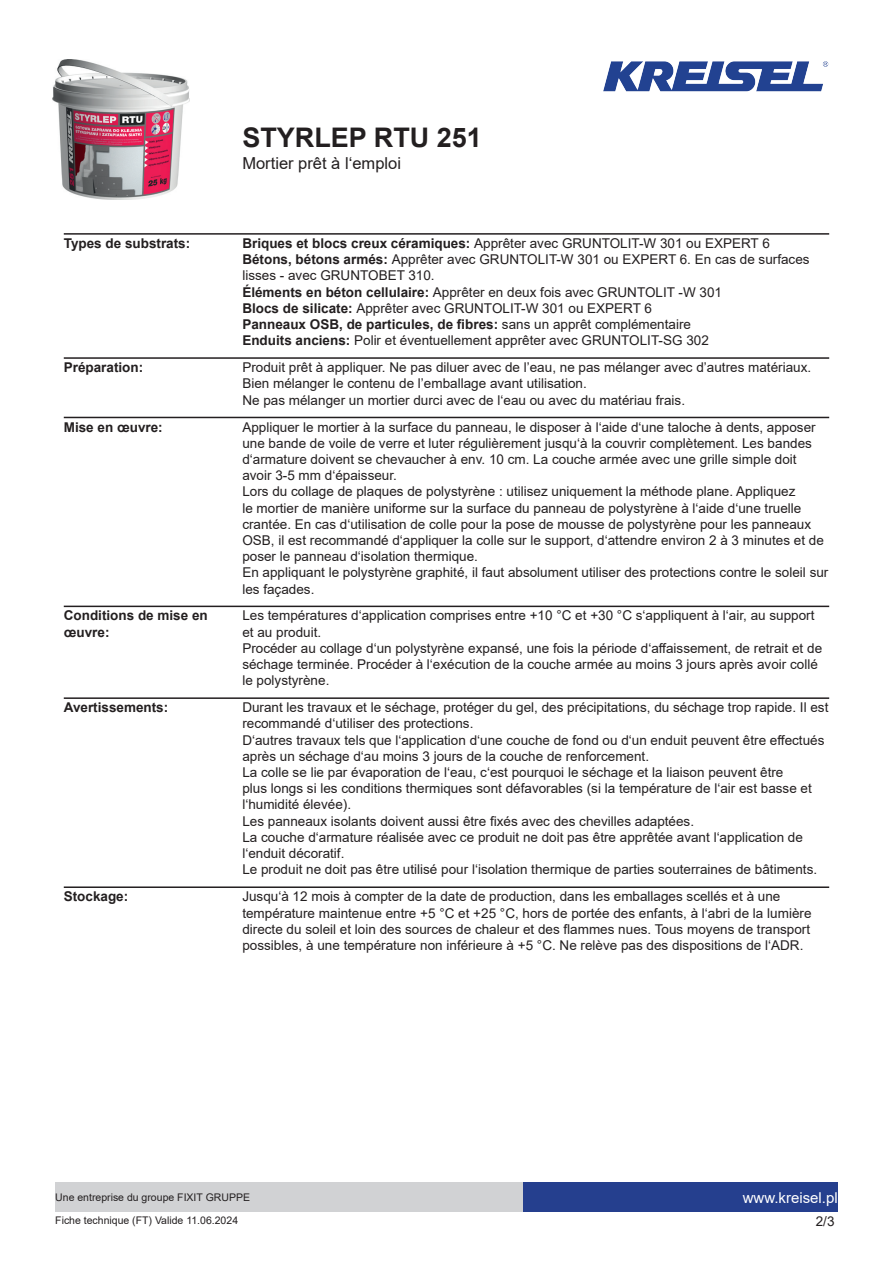
<style>
.page{position:relative;width:893px;height:1263px;background:#fff}
.page>*{position:absolute;margin:0;border:0;box-sizing:border-box;transform-origin:0 0}
.t1{font:700 27px "Arial";color:#231f20}
.t2{font:16.5px "Arial";color:#231f20}
.t3{font:15px "Arial";color:#fff}
.t4{font:13.5px/16.2px "Arial";color:#231f20}
.t5{font:700 13.5px/16.2px "Arial";color:#231f20}
.t6{font:10.5px "Arial";color:#231f20}
.s1{font-weight:700}
</style>
<div class="page">
<img style="left:53px;top:60px;width:137px;height:140px">
<img style="left:603px;top:61px;width:226px;height:31px">
<div style="left:523px;top:1182px;width:315px;height:30px;background:#253f8e"></div>
<div style="left:55px;top:1182px;width:468px;height:30px;background:#d1d2d4"></div>
<hr style="left:64px;top:233px;width:765px;height:2px;background:#231f20">
<hr style="left:64px;top:357px;width:765px;height:2px;background:#231f20">
<hr style="left:64px;top:417px;width:765px;height:1px;background:#231f20">
<hr style="left:64px;top:606px;width:765px;height:1px;background:#231f20">
<hr style="left:64px;top:697px;width:765px;height:2px;background:#231f20">
<hr style="left:64px;top:886px;width:765px;height:2px;background:#231f20">
<h1 class="t1" style="left:242px;top:119px;width:241px">STYRLEP RTU 251</h1>
<p class="t2" style="left:242px;top:152px;width:160px">Mortier prêt à l‘emploi</p>
<p class="t5" style="left:64px;top:235px;width:128px">Types de substrats:</p>
<p class="t4" style="left:242px;top:235px;width:569px"><span class="s1">Briques et blocs creux céramiques:</span> Apprêter avec GRUNTOLIT-W 301 ou EXPERT 6<br><span class="s1">Bétons, bétons armés:</span> Apprêter avec GRUNTOLIT-W 301 ou EXPERT 6. En cas de surfaces lisses - avec GRUNTOBET 310.<br><span class="s1">Éléments en béton cellulaire:</span> Apprêter en deux fois avec GRUNTOLIT -W 301<br><span class="s1">Blocs de silicate:</span> Apprêter avec GRUNTOLIT-W 301 ou EXPERT 6<br><span class="s1">Panneaux OSB, de particules, de fibres:</span> sans un apprêt complémentaire<br><span class="s1">Enduits anciens:</span> Polir et éventuellement apprêter avec GRUNTOLIT-SG 302</p>
<p class="t5" style="left:64px;top:359px;width:81px">Préparation:</p>
<p class="t4" style="left:242px;top:359px;width:570px">Produit prêt à appliquer. Ne pas diluer avec de l’eau, ne pas mélanger avec d’autres matériaux.<br>Bien mélanger le contenu de l’emballage avant utilisation.<br>Ne pas mélanger un mortier durci avec de l‘eau ou avec du matériau frais.</p>
<p class="t5" style="left:64px;top:419px;width:101px">Mise en œuvre:</p>
<p class="t4" style="left:242px;top:419px;width:588px">Appliquer le mortier à la surface du panneau, le disposer à l‘aide d‘une taloche à dents, apposer une bande de voile de verre et luter régulièrement jusqu‘à la couvrir complètement. Les bandes d‘armature doivent se chevaucher à env. 10 cm. La couche armée avec une grille simple doit avoir 3-5 mm d‘épaisseur.<br>Lors du collage de plaques de polystyrène : utilisez uniquement la méthode plane. Appliquez<br>le mortier de manière uniforme sur la surface du panneau de polystyrène à l‘aide d‘une truelle crantée. En cas d‘utilisation de colle pour la pose de mousse de polystyrène pour les panneaux OSB, il est recommandé d‘appliquer la colle sur le support, d‘attendre environ 2 à 3 minutes et de poser le panneau d‘isolation thermique.<br>En appliquant le polystyrène graphité, il faut absolument utiliser des protections contre le soleil sur les façades.</p>
<p class="t5" style="left:64px;top:608px;width:146px">Conditions de mise en œuvre:</p>
<p class="t4" style="left:242px;top:607px;width:581px">Les températures d‘application comprises entre +10 °C et +30 °C s‘appliquent à l‘air, au support et au produit.<br>Procéder au collage d‘un polystyrène expansé, une fois la période d‘affaissement, de retrait et de séchage terminée. Procéder à l‘exécution de la couche armée au moins 3 jours après avoir collé le polystyrène.</p>
<p class="t5" style="left:64px;top:699px;width:106px">Avertissements:</p>
<p class="t4" style="left:242px;top:699px;width:588px">Durant les travaux et le séchage, protéger du gel, des précipitations, du séchage trop rapide. Il est recommandé d‘utiliser des protections.<br>D‘autres travaux tels que l‘application d‘une couche de fond ou d‘un enduit peuvent être effectués après un séchage d‘au moins 3 jours de la couche de renforcement.<br>La colle se lie par évaporation de l‘eau, c‘est pourquoi le séchage et la liaison peuvent être<br>plus longs si les conditions thermiques sont défavorables (si la température de l‘air est basse et l‘humidité élevée).<br>Les panneaux isolants doivent aussi être fixés avec des chevilles adaptées.<br>La couche d‘armature réalisée avec ce produit ne doit pas être apprêtée avant l‘application de l‘enduit décoratif.<br>Le produit ne doit pas être utilisé pour l‘isolation thermique de parties souterraines de bâtiments.</p>
<p class="t5" style="left:64px;top:889px;width:66px">Stockage:</p>
<p class="t4" style="left:242px;top:888px;width:571px">Jusqu‘à 12 mois à compter de la date de production, dans les emballages scellés et à une température maintenue entre +5 °C et +25 °C, hors de portée des enfants, à l‘abri de la lumière directe du soleil et loin des sources de chaleur et des flammes nues. Tous moyens de transport possibles, à une température non inférieure à +5 °C. Ne relève pas des dispositions de l‘ADR.</p>
<p class="t6" style="left:55px;top:1190px;width:196px">Une entreprise du groupe FIXIT GRUPPE</p>
<p class="t3" style="left:743px;top:1187px;width:97px">www.kreisel.pl</p>
<p class="t6" style="left:55px;top:1213px;width:184px">Fiche technique (FT) Valide 11.06.2024</p>
<p class="t4" style="left:816px;top:1213px;width:20px">2/3</p>
</div>
